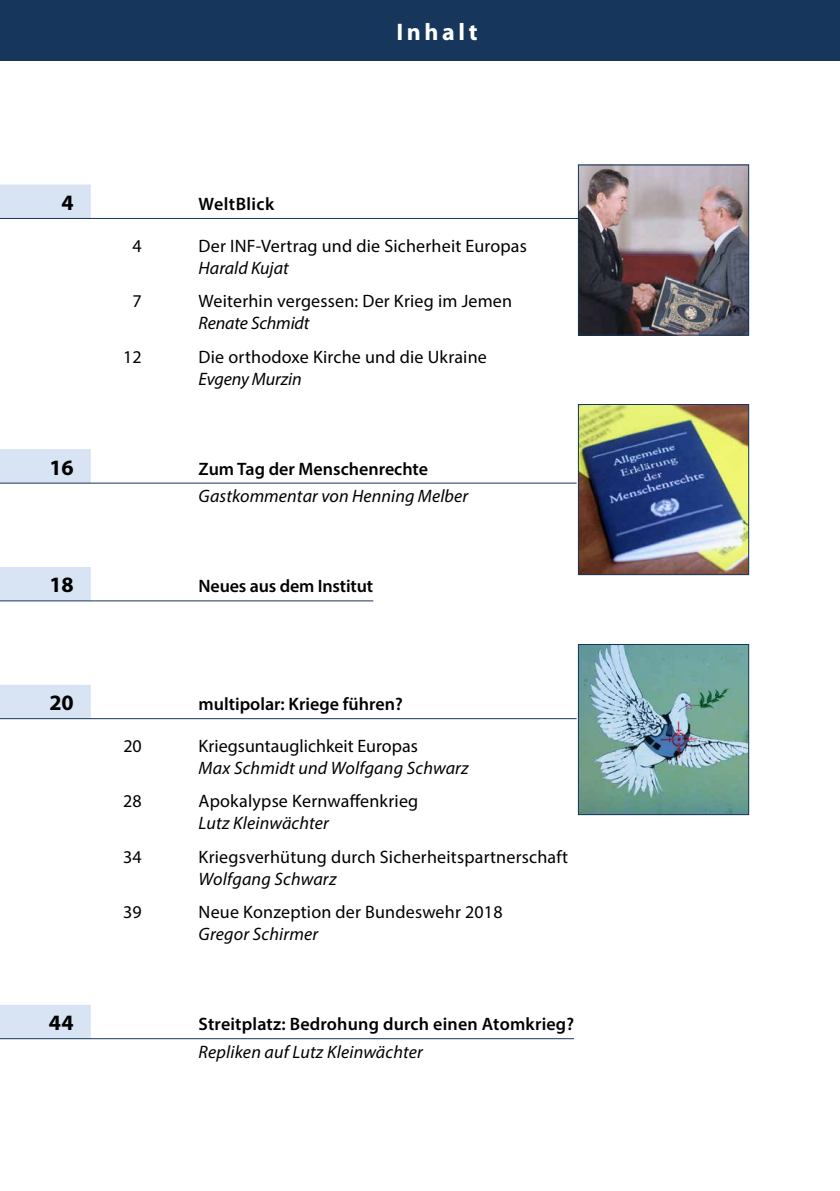
<style>
.page{position:relative;width:840px;height:1191px;background:#fff}
.page>*{position:absolute;margin:0;border:0;box-sizing:border-box;transform-origin:0 0}
.t1{font:700 24px "Myriad Pro";letter-spacing:.15em;color:#fff}
.t2{font:700 22px "Myriad Pro";color:#000}
.t3{font:18px "Myriad Pro";letter-spacing:.01em;color:#000}
.t4{font:italic 18px "Myriad Pro";letter-spacing:.01em;color:#000}
.t5{font:600 18px "Myriad Pro";color:#000}
.t6{font:italic 18px "Myriad Pro";letter-spacing:-.01em;color:#000}
.t7{font:600 18px "Myriad Pro";letter-spacing:.025em;color:#000}
</style>
<div class="page">
<div style="left:0;top:0;width:839px;height:61px;background:#16365b"></div>
<div style="left:0;top:184px;width:91px;height:34px;background:#d8e4f3"></div>
<hr style="left:0;top:218px;width:647px;height:1px;background:#16365b">
<div style="left:0;top:449px;width:91px;height:34px;background:#d8e4f3"></div>
<hr style="left:0;top:482px;width:576px;height:1px;background:#16365b">
<div style="left:0;top:567px;width:91px;height:34px;background:#d8e4f3"></div>
<hr style="left:0;top:600px;width:373px;height:1px;background:#16365b">
<div style="left:0;top:684px;width:91px;height:34px;background:#d8e4f3"></div>
<hr style="left:0;top:718px;width:576px;height:1px;background:#16365b">
<div style="left:0;top:1004px;width:91px;height:34px;background:#d8e4f3"></div>
<hr style="left:0;top:1038px;width:573px;height:1px;background:#16365b">
<img style="left:579px;top:646px;width:167px;height:167px">
<div style="left:577px;top:644px;width:171px;height:171px;border:1px solid #16365b"></div>
<img style="left:579px;top:166px;width:167px;height:167px">
<div style="left:577px;top:164px;width:171px;height:171px;border:1px solid #16365b"></div>
<img style="left:579px;top:406px;width:167px;height:167px">
<div style="left:577px;top:404px;width:171px;height:171px;border:1px solid #16365b"></div>
<h1 class="t1" style="left:396px;top:16px;width:83px">Inhalt</h1>
<p class="t2" style="left:61px;top:188px;width:14px">4</p>
<p class="t7" style="left:198px;top:192px;width:77px">WeltBlick</p>
<p class="t3" style="left:132px;top:235px;width:11px">4</p>
<p class="t3" style="left:198px;top:235px;width:329px">Der INF-Vertrag und die Sicherheit Europas</p>
<p class="t4" style="left:198px;top:257px;width:92px">Harald Kujat</p>
<p class="t3" style="left:132px;top:290px;width:11px">7</p>
<p class="t3" style="left:198px;top:290px;width:315px">Weiterhin vergessen: Der Krieg im Jemen</p>
<p class="t6" style="left:198px;top:312px;width:112px">Renate Schmidt</p>
<p class="t3" style="left:123px;top:345px;width:20px">12</p>
<p class="t3" style="left:198px;top:345px;width:289px">Die orthodoxe Kirche und die Ukraine</p>
<p class="t6" style="left:198px;top:367px;width:104px">Evgeny Murzin</p>
<p class="t2" style="left:49px;top:453px;width:26px">16</p>
<p class="t5" style="left:198px;top:457px;width:231px">Zum Tag der Menschenrechte</p>
<p class="t4" style="left:198px;top:485px;width:271px">Gastkommentar von Henning Melber</p>
<p class="t2" style="left:49px;top:570px;width:26px">18</p>
<p class="t5" style="left:198px;top:575px;width:176px">Neues aus dem Institut</p>
<p class="t2" style="left:49px;top:688px;width:26px">20</p>
<p class="t5" style="left:198px;top:692px;width:205px">multipolar: Kriege führen?</p>
<p class="t3" style="left:123px;top:735px;width:20px">20</p>
<p class="t3" style="left:198px;top:735px;width:221px">Kriegsuntauglichkeit Europas</p>
<p class="t4" style="left:198px;top:757px;width:271px">Max Schmidt und Wolfgang Schwarz</p>
<p class="t3" style="left:123px;top:790px;width:20px">28</p>
<p class="t3" style="left:198px;top:790px;width:221px">Apokalypse Kernwaffenkrieg</p>
<p class="t4" style="left:198px;top:812px;width:132px">Lutz Kleinwächter</p>
<p class="t3" style="left:123px;top:845px;width:20px">34</p>
<p class="t3" style="left:198px;top:845px;width:370px">Kriegsverhütung durch Sicherheitspartnerschaft</p>
<p class="t4" style="left:198px;top:867px;width:139px">Wolfgang Schwarz</p>
<p class="t3" style="left:123px;top:901px;width:20px">39</p>
<p class="t3" style="left:198px;top:901px;width:305px">Neue Konzeption der Bundeswehr 2018</p>
<p class="t4" style="left:198px;top:923px;width:121px">Gregor Schirmer</p>
<p class="t2" style="left:49px;top:1008px;width:26px">44</p>
<p class="t5" style="left:198px;top:1012px;width:377px">Streitplatz: Bedrohung durch einen Atomkrieg?</p>
<p class="t4" style="left:198px;top:1040px;width:226px">Repliken auf Lutz Kleinwächter</p>
</div>
